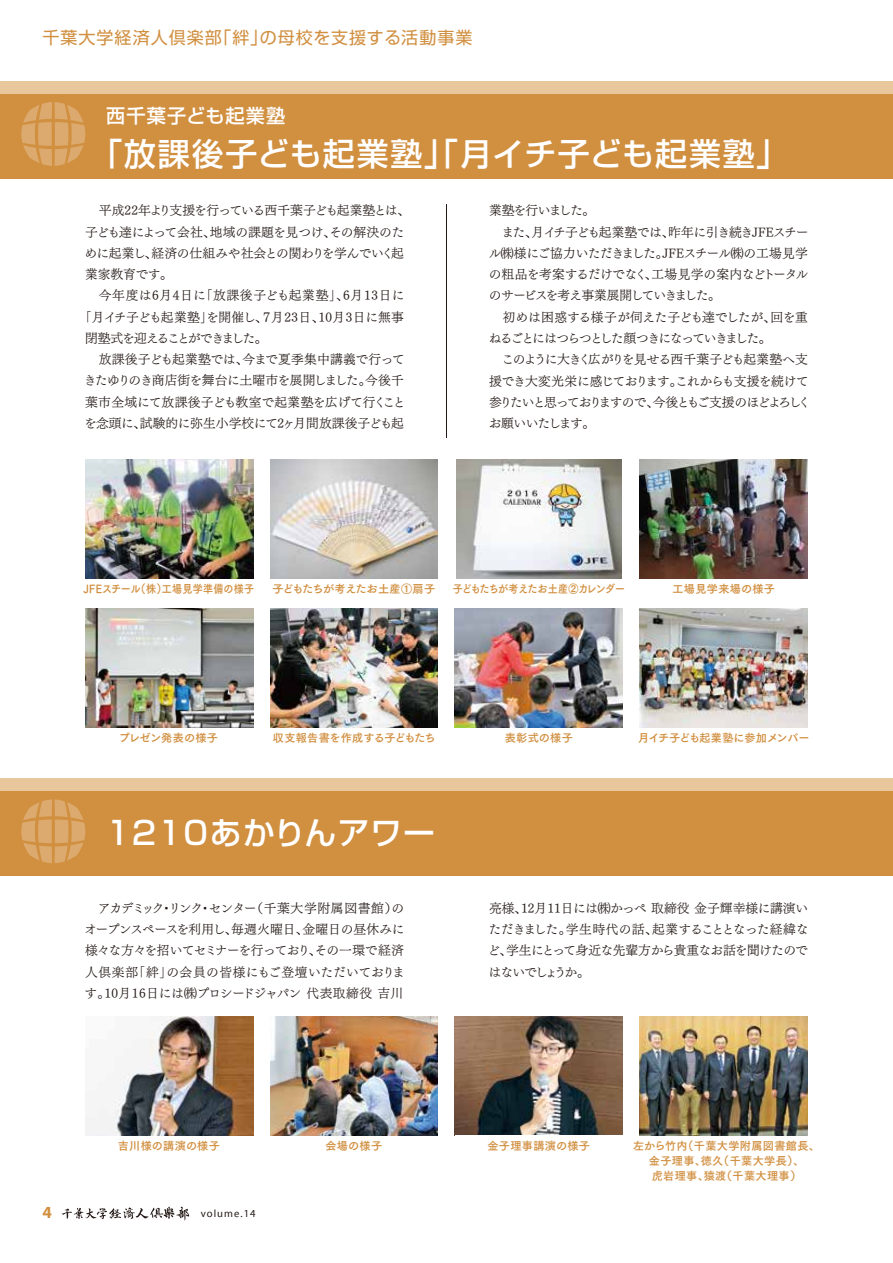
<style>
.page{position:relative;width:893px;height:1263px;background:#fff}
.page>*{position:absolute;margin:0;border:0;box-sizing:border-box;transform-origin:0 0}
.t1{font:500 31.95px "Shin Go Pro";letter-spacing:.025em;color:#fff}
.t2{font:500 31.95px "Shin Go Pro";letter-spacing:-.04em;color:#fff}
.t3{font:500 19.2px "Shin Go Pro";letter-spacing:.06em;color:#fff}
.t4{font:16.95px "Shin Go Pro";letter-spacing:.06em;color:#d18f40}
.t5{font:700 16.95px "Myriad Pro";color:#d18f40}
.t6{font:12.75px/21.3px "Tsuku Min Pro LB";letter-spacing:-.045em;color:#221815;text-align:justify}
.t7{font:12.75px "Tsuku Min Pro LB";letter-spacing:.01em;color:#221815}
.t8{font:12.75px "Tsuku Min Pro LB";letter-spacing:-.02em;color:#221815}
.t9{font:12.75px "Tsuku Min Pro LB";letter-spacing:-.07em;color:#221815}
.t10{font:12.75px "Tsuku Min Pro LB";letter-spacing:-.08em;color:#221815}
.t11{font:12.75px "Tsuku Min Pro LB";letter-spacing:-.125em;color:#221815}
.t12{font:12.75px "Tsuku Min Pro LB";letter-spacing:.055em;color:#221815}
.t13{font:12.75px "Tsuku Min Pro LB";letter-spacing:-.015em;color:#221815}
.t14{font:12.75px "Tsuku Min Pro LB";letter-spacing:-.13em;color:#221815}
.t15{font:12.75px "Tsuku Min Pro LB";letter-spacing:-.105em;color:#221815}
.t16{font:12.75px "Tsuku Min Pro LB";letter-spacing:-.12em;color:#221815}
.t17{font:11.1px/14.9px "Tsuku Go Pro B";letter-spacing:.03em;color:#d18f40;text-align:center}
.t18{font:11.1px "Tsuku Go Pro B";letter-spacing:-.02em;color:#d18f40}
.t19{font:11.1px "Tsuku Go Pro B";letter-spacing:.03em;color:#d18f40;scale:.9 1}
.t20{font:11.1px "Tsuku Go Pro B";letter-spacing:-.06em;color:#d18f40;scale:.9 1}
.t21{font:11.1px "Tsuku Go Pro B";letter-spacing:-.015em;color:#d18f40}
.t22{font:11.1px "Tsuku Go Pro B";color:#d18f40}
.t23{font:10.65px "Myriad";letter-spacing:.1em;color:#221815}
</style>
<div class="page">
<svg style="left:62px;top:1206px;width:127px;height:14px"></svg>
<hr style="left:446px;top:204px;width:1px;height:234px;background:#221815">
<img style="left:455px;top:1016px;width:168px;height:119px">
<div style="left:0;top:791px;width:893px;height:85px;background:#d18f40"></div>
<div style="left:0;top:778px;width:893px;height:13px;background:#e8c79d"></div>
<svg style="left:21px;top:799px;width:64px;height:64px"></svg>
<div style="left:0;top:94px;width:893px;height:85px;background:#d18f40"></div>
<div style="left:0;top:81px;width:893px;height:13px;background:#e8c79d"></div>
<svg style="left:21px;top:102px;width:64px;height:64px"></svg>
<img style="left:85px;top:459px;width:168px;height:119px">
<img style="left:270px;top:459px;width:168px;height:119px">
<img style="left:456px;top:459px;width:166px;height:119px">
<img style="left:640px;top:459px;width:168px;height:119px">
<img style="left:85px;top:608px;width:168px;height:119px">
<img style="left:85px;top:1016px;width:168px;height:119px">
<img style="left:270px;top:1016px;width:168px;height:119px">
<img style="left:640px;top:1016px;width:168px;height:119px">
<img style="left:270px;top:608px;width:168px;height:119px">
<img style="left:455px;top:608px;width:168px;height:119px">
<img style="left:640px;top:608px;width:168px;height:119px">
<h3 class="t4" style="left:43px;top:23px;width:431px">千葉大学経済人倶楽部「絆」の母校を支援する活動事業</h3>
<h2 class="t3" style="left:106px;top:100px;width:180px">西千葉子ども起業塾</h2>
<h1 class="t1" style="left:90px;top:127px;width:700px">「放課後子ども起業塾」「月イチ子ども起業塾」</h1>
<p class="t6" style="left:84px;top:198px;width:327px;text-align:left;text-indent:14px">平成22年より支援を行っている西千葉子ども起業塾とは、子ども達によって会社、地域の課題を見つけ、その解決のために起業し、経済の仕組みや社会との関わりを学んでいく起業家教育です。</p>
<p class="t12" style="left:99px;top:284px;width:307px">今年度は6月4日に「放課後子ども起業塾」、6月13日に</p>
<p class="t7" style="left:79px;top:305px;width:327px">「月イチ子ども起業塾」を開催し、７月23日、10月3日に無事</p>
<p class="t16" style="left:85px;top:327px;width:184px">閉塾式を迎えることができました。</p>
<p class="t7" style="left:99px;top:348px;width:307px">放課後子ども起業塾では、今まで夏季集中講義で行って</p>
<p class="t6" style="left:84px;top:368px;width:322px">きたゆりのき商店街を舞台に土曜市を展開しました。今後千</p>
<p class="t8" style="left:85px;top:390px;width:322px">葉市全域にて放課後子ども教室で起業塾を広げて行くこと</p>
<p class="t13" style="left:84px;top:412px;width:321px">を念頭に、試験的に弥生小学校にて2ヶ月間放課後子ども起</p>
<p class="t10" style="left:489px;top:199px;width:108px">業塾を行いました。</p>
<p class="t9" style="left:501px;top:220px;width:308px">また、月イチ子ども起業塾では、昨年に引き続きJFEスチー</p>
<p class="t6" style="left:488px;top:241px;width:321px">ル㈱様にご協力いただきました。JFEスチール㈱の工場見学</p>
<p class="t6" style="left:489px;top:262px;width:321px">の粗品を考案するだけでなく、工場見学の案内などトータル</p>
<p class="t15" style="left:489px;top:284px;width:234px">のサービスを考え事業展開していきました。</p>
<p class="t8" style="left:503px;top:305px;width:307px">初めは困惑する様子が伺えた子ども達でしたが、回を重</p>
<p class="t14" style="left:489px;top:327px;width:284px">ねるごとにはつらつとした顔つきになっていきました。</p>
<p class="t10" style="left:501px;top:348px;width:308px">このように大きく広がりを見せる西千葉子ども起業塾へ支</p>
<p class="t6" style="left:489px;top:368px;width:321px">援でき大変光栄に感じております。これからも支援を続けて</p>
<p class="t11" style="left:489px;top:390px;width:323px">参りたいと思っておりますので、今後ともご支援のほどよろしく</p>
<p class="t9" style="left:489px;top:412px;width:108px">お願いいたします。</p>
<p class="t19" style="left:84px;top:579px;width:191px">JFEスチール（株）工場見学準備の様子</p>
<p class="t21" style="left:272px;top:579px;width:164px">子どもたちが考えたお土産①扇子</p>
<p class="t20" style="left:453px;top:579px;width:193px">子どもたちが考えたお土産②カレンダー</p>
<p class="t17" style="left:672px;top:580px;width:104px">工場見学来場の様子</p>
<p class="t22" style="left:119px;top:728px;width:101px">プレゼン発表の様子</p>
<p class="t18" style="left:273px;top:728px;width:164px">収支報告書を作成する子どもたち</p>
<p class="t17" style="left:505px;top:729px;width:70px">表彰式の様子</p>
<p class="t18" style="left:638px;top:728px;width:173px">月イチ子ども起業塾に参加メンバー</p>
<h1 class="t2" style="left:102px;top:807px;width:334px">１２１０あかりんアワー</h1>
<p class="t6" style="left:84px;top:896px;width:322px;text-indent:14px">アカデミック・リンク・センター（千葉大学附属図書館）のオープンスペースを利用し、毎週火曜日、金曜日の昼休みに様々な方々を招いてセミナーを行っており、その一環で経済人倶楽部「絆」の会員の皆様にもご登壇いただいております。10月16日には㈱プロシードジャパン 代表取締役 吉川</p>
<p class="t6" style="left:487px;top:896px;width:322px">亮様、12月11日には㈱かっぺ 取締役 金子輝幸様に講演いただきました。学生時代の話、起業することとなった経緯など、学生にとって身近な先輩方から貴重なお話を聞けたのではないでしょうか。</p>
<p class="t17" style="left:118px;top:1137px;width:104px">吉川様の講演の様子</p>
<p class="t17" style="left:325px;top:1137px;width:58px">会場の様子</p>
<p class="t17" style="left:487px;top:1137px;width:104px">金子理事講演の様子</p>
<p class="t17" style="left:633px;top:1137px;width:189px">左から竹内（千葉大学附属図書館長、金子理事、徳久（千葉大学長）、<br>虎岩理事、猿渡（千葉大理事）</p>
<h3 class="t5" style="left:43px;top:1201px;width:11px">4</h3>
<p class="t23" style="left:201px;top:1208px;width:57px">volume.14</p>
</div>
